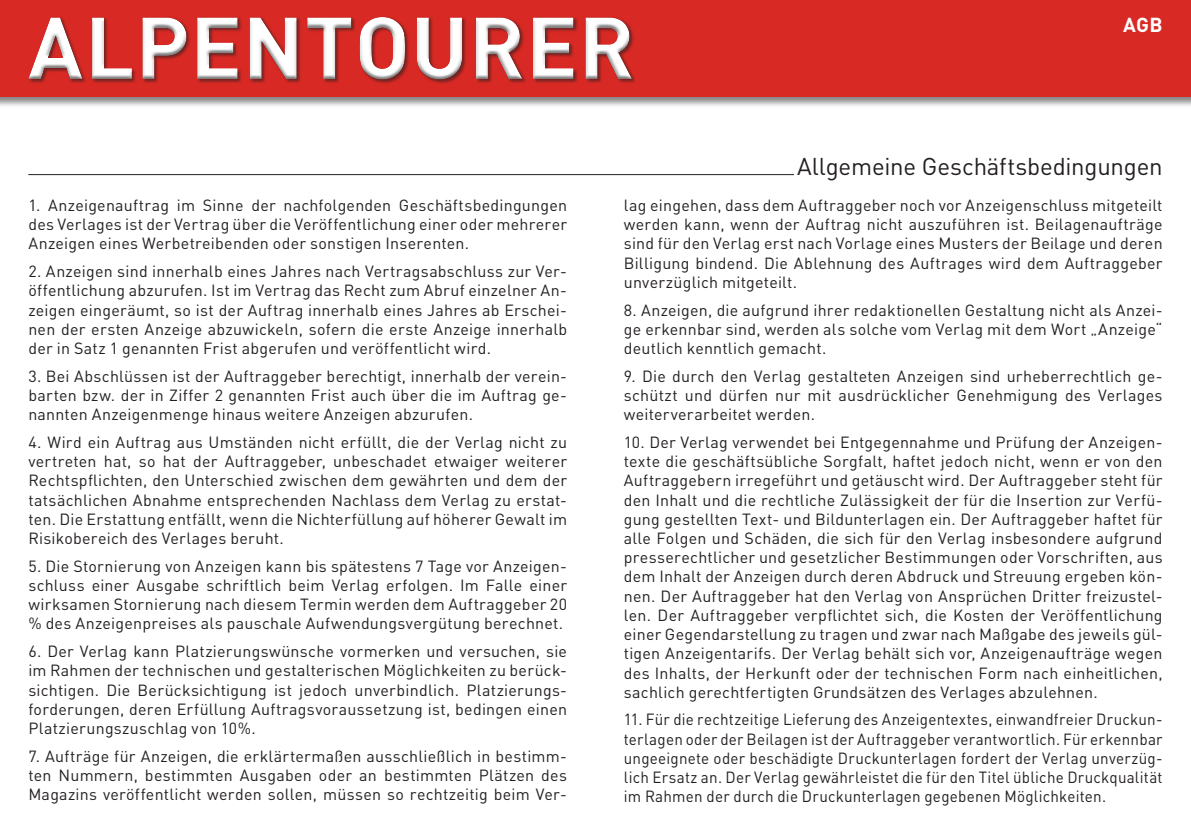
<style>
.page{position:relative;width:1191px;height:840px;background:#fff}
.page>*{position:absolute;margin:0;border:0;box-sizing:border-box;transform-origin:0 0}
.t1{font:24px "DIN Pro";letter-spacing:-.01em;color:#231f20}
.t2{font:700 20px "DIN Pro";color:#fff}
.t3{font:16px/19.2px "DIN Pro";letter-spacing:.015em;color:#231f20;text-align:justify}
.t4{font:16px/19.2px "DIN Pro";letter-spacing:.015em;color:#231f20;text-align:justify;scale:.95 1}
</style>
<div class="page">
<div style="left:0;top:0;width:1191px;height:108px;background:#231f20;opacity:.55"></div>
<div style="left:0;top:0;width:1191px;height:96px;background:#d82924"></div>
<div style="left:28px;top:16px;width:608px;height:68px;background:#231f20;opacity:.55"></div>
<div style="left:28px;top:16px;width:606px;height:62px;background:#fff;opacity:.15"></div>
<div style="left:28px;top:20px;width:606px;height:62px;background:#231f20;opacity:.55"></div>
<hr style="left:28px;top:174px;width:766px;height:1px;background:#231f20">
<p class="t3" style="left:28px;top:195px;width:540px">1. Anzeigenauftrag im Sinne der nachfolgenden Geschäftsbedingungen des Verlages ist der Vertrag über die Veröffentlichung einer oder mehrerer Anzeigen eines Werbetreibenden oder sonstigen Inserenten.</p>
<p class="t3" style="left:28px;top:261px;width:540px">2. Anzeigen sind innerhalb eines Jahres nach Vertragsabschluss zur Ver&shy;öffentlichung abzurufen. Ist im Vertrag das Recht zum Abruf einzelner An&shy;zeigen eingeräumt, so ist der Auftrag innerhalb eines Jahres ab Erschei&shy;nen der ersten Anzeige abzuwickeln, sofern die erste Anzeige innerhalb der in Satz 1 genannten Frist abgerufen und veröffentlicht wird.</p>
<p class="t3" style="left:28px;top:365px;width:540px">3. Bei Abschlüssen ist der Auftraggeber berechtigt, innerhalb der verein&shy;barten bzw. der in Ziffer 2 genannten Frist auch über die im Auftrag ge&shy;nannten Anzeigenmenge hinaus weitere Anzeigen abzurufen.</p>
<p class="t3" style="left:28px;top:431px;width:540px">4. Wird ein Auftrag aus Umständen nicht erfüllt, die der Verlag nicht zu vertreten hat, so hat der Auftraggeber, unbeschadet etwaiger weiterer Rechtspflichten, den Unterschied zwischen dem gewährten und dem der tatsächlichen Abnahme entsprechenden Nachlass dem Verlag zu erstat&shy;ten. Die Erstattung entfällt, wenn die Nichterfüllung auf höherer Gewalt im Risikobereich des Verlages beruht.</p>
<p class="t3" style="left:28px;top:555px;width:540px">5. Die Stornierung von Anzeigen kann bis spätestens 7 Tage vor Anzeigen&shy;schluss einer Ausgabe schriftlich beim Verlag erfolgen. Im Falle einer wirksamen Stornierung nach diesem Termin werden dem Auftraggeber 20 % des Anzeigenpreises als pauschale Aufwendungsvergütung berechnet.</p>
<p class="t3" style="left:28px;top:640px;width:540px">6. Der Verlag kann Platzierungswünsche vormerken und versuchen, sie im Rahmen der technischen und gestalterischen Möglichkeiten zu berück&shy;sichtigen. Die Berücksichtigung ist jedoch unverbindlich. Platzierungs&shy;forderungen, deren Erfüllung Auftragsvoraussetzung ist, bedingen einen Platzierungszuschlag von 10%.</p>
<p class="t3" style="left:28px;top:745px;width:540px">7. Aufträge für Anzeigen, die erklärtermaßen ausschließlich in bestimm&shy;ten Nummern, bestimmten Ausgaben oder an bestimmten Plätzen des Magazins veröffentlicht werden sollen, müssen so rechtzeitig beim Ver-</p>
<p class="t2" style="left:1123px;top:11px;width:41px">AGB</p>
<h1 class="t1" style="left:797px;top:149px;width:367px">Allgemeine Geschäftsbedingungen</h1>
<p class="t3" style="left:624px;top:195px;width:540px">lag eingehen, dass dem Auftraggeber noch vor Anzeigenschluss mitgeteilt werden kann, wenn der Auftrag nicht auszuführen ist. Beilagenaufträge sind für den Verlag erst nach Vorlage eines Musters der Beilage und deren Billigung bindend. Die Ablehnung des Auftrages wird dem Auftraggeber unverzüglich mitgeteilt.</p>
<p class="t3" style="left:624px;top:299px;width:540px">8. Anzeigen, die aufgrund ihrer redaktionellen Gestaltung nicht als Anzei&shy;ge erkennbar sind, werden als solche vom Verlag mit dem Wort „Anzeige“ deutlich kenntlich gemacht.</p>
<p class="t3" style="left:624px;top:365px;width:540px">9. Die durch den Verlag gestalteten Anzeigen sind urheberrechtlich ge&shy;schützt und dürfen nur mit ausdrücklicher Genehmigung des Verlages weiterverarbeitet werden.</p>
<p class="t3" style="left:624px;top:431px;width:540px">10. Der Verlag verwendet bei Entgegennahme und Prüfung der Anzeigen&shy;texte die geschäftsübliche Sorgfalt, haftet jedoch nicht, wenn er von den Auftraggebern irregeführt und getäuscht wird. Der Auftraggeber steht für den Inhalt und die rechtliche Zulässigkeit der für die Insertion zur Verfü&shy;gung gestellten Text- und Bildunterlagen ein. Der Auftraggeber haftet für alle Folgen und Schäden, die sich für den Verlag insbesondere aufgrund presserechtlicher und gesetzlicher Bestimmungen oder Vorschriften, aus dem Inhalt der Anzeigen durch deren Abdruck und Streuung ergeben kön&shy;nen. Der Auftraggeber hat den Verlag von Ansprüchen Dritter freizustel&shy;len. Der Auftraggeber verpflichtet sich, die Kosten der Veröffentlichung einer Gegendarstellung zu tragen und zwar nach Maßgabe des jeweils gül&shy;tigen Anzeigentarifs. Der Verlag behält sich vor, Anzeigenaufträge wegen des Inhalts, der Herkunft oder der technischen Form nach einheitlichen, sachlich gerechtfertigten Grundsätzen des Verlages abzulehnen.</p>
<p class="t4" style="left:624px;top:709px;width:568px">11. Für die rechtzeitige Lieferung des Anzeigentextes, einwandfreier Druckun&shy;terlagen oder der Beilagen ist der Auftraggeber verantwortlich. Für erkennbar ungeeignete oder beschädigte Druckunterlagen fordert der Verlag unverzüg&shy;lich Ersatz an. Der Verlag gewährleistet die für den Titel übliche Druckqualität im Rahmen der durch die Druckunterlagen gegebenen Möglichkeiten.</p>
</div>
